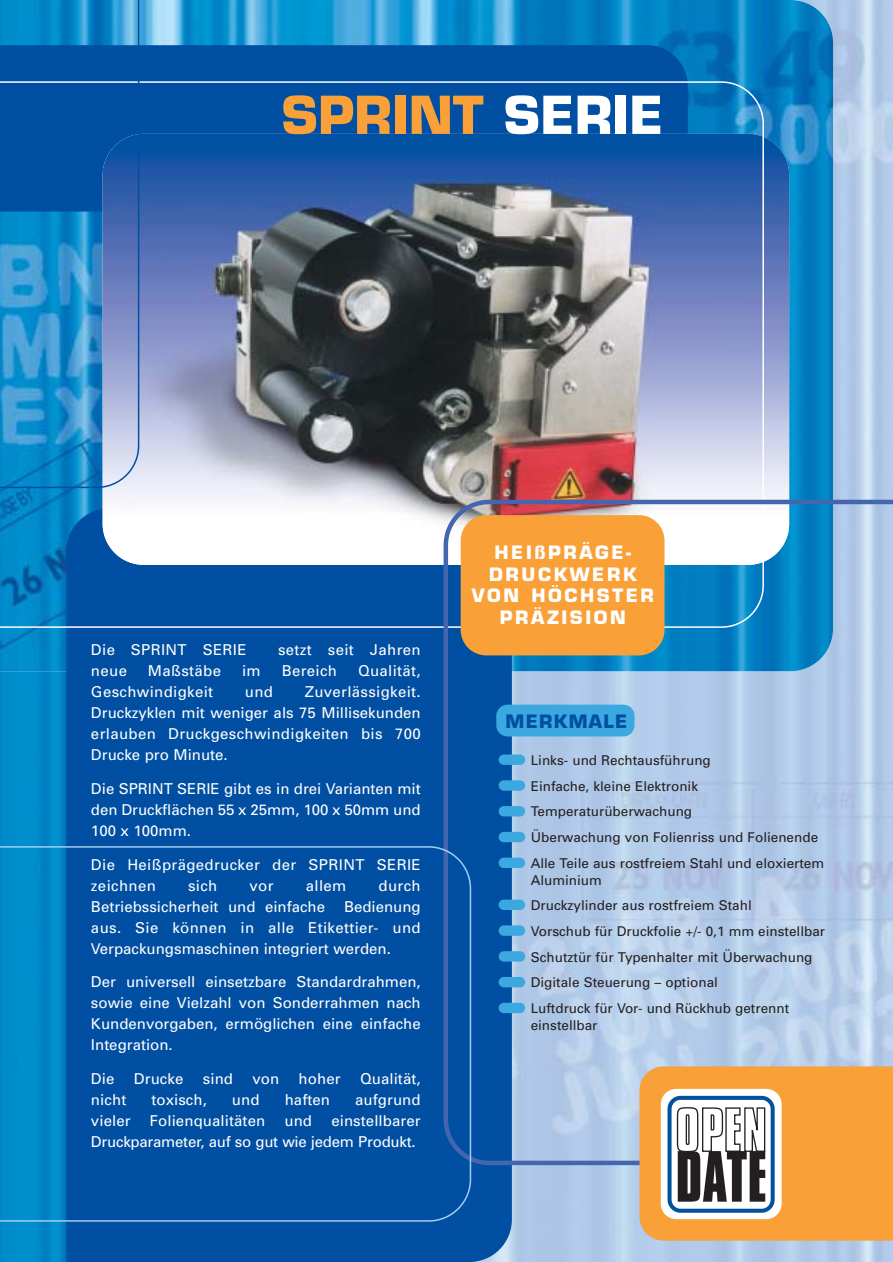
<style>
.page{position:relative;width:893px;height:1262px;background:#fff}
.page>*{position:absolute;margin:0;border:0;box-sizing:border-box;transform-origin:0 0}
.t1{font:700 51px "Eurostile";color:#f9a039}
.t2{font:700 18px/21.6px "Eurostile";letter-spacing:.145em;color:#fff;text-align:center}
.t3{font:700 18px "Eurostile";letter-spacing:.07em;color:#004fa3}
.t4{font:15px/21px "Univers";letter-spacing:.005em;color:#fff;text-align:justify}
.t5{font:15px/21px "Univers";letter-spacing:-.015em;color:#fff}
.t6{font:13.5px/25.5px "Univers";color:#231f1f}
.s1{color:#fff}
</style>
<div class="page">
<img style="left:512px;top:0;width:380px;height:1261px">
<img style="left:0;top:671px;width:64px;height:590px">
<img style="left:0;top:0;width:833px;height:671px">
<div style="left:64px;top:628px;width:448px;height:633px;background:#004fa3"></div>
<div style="left:139px;top:45px;width:548px;height:36px;background:#004fa3"></div>
<img style="left:103px;top:134px;width:686px;height:431px;border-radius:41px">
<img style="left:0;top:81px;width:764px;height:547px">
<svg style="left:443px;top:500px;width:449px;height:665px;background:#90b6dc"></svg>
<svg style="left:0;top:0;width:139px;height:488px;background:#277cbf"></svg>
<div style="left:460px;top:515px;width:204px;height:140px;background:#f9a039;border-radius:26px"></div>
<svg style="left:639px;top:1066px;width:253px;height:174px"></svg>
<div style="left:496px;top:704px;width:138px;height:32px;background:#3ba9e0;border-radius:11px"></div>
<div style="left:498px;top:1002px;width:27px;height:11px;background:#3ba9e0;border-radius:5px"></div>
<div style="left:498px;top:977px;width:27px;height:10px;background:#3ba9e0;border-radius:5px"></div>
<div style="left:498px;top:951px;width:27px;height:10px;background:#3ba9e0;border-radius:5px"></div>
<div style="left:498px;top:925px;width:27px;height:10px;background:#3ba9e0;border-radius:5px"></div>
<div style="left:498px;top:899px;width:27px;height:11px;background:#3ba9e0;border-radius:5px"></div>
<div style="left:498px;top:857px;width:27px;height:11px;background:#3ba9e0;border-radius:5px"></div>
<div style="left:498px;top:832px;width:27px;height:10px;background:#3ba9e0;border-radius:5px"></div>
<div style="left:498px;top:806px;width:27px;height:10px;background:#3ba9e0;border-radius:5px"></div>
<div style="left:498px;top:780px;width:27px;height:10px;background:#3ba9e0;border-radius:5px"></div>
<div style="left:498px;top:754px;width:27px;height:11px;background:#3ba9e0;border-radius:5px"></div>
<svg style="left:0;top:846px;width:471px;height:375px;background:#0158a9"></svg>
<h1 class="t1" style="left:281px;top:96px;width:384px">SPRINT <span class="s1">SERIE</span></h1>
<p class="t4" style="left:91px;top:640px;width:157px">Die SPRINT SERIE</p>
<p class="t4" style="left:278px;top:640px;width:144px">setzt seit Jahren</p>
<p class="t4" style="left:91px;top:661px;width:38px">neue</p>
<p class="t4" style="left:148px;top:661px;width:75px">Maßstäbe</p>
<p class="t4" style="left:242px;top:661px;width:20px">im</p>
<p class="t4" style="left:282px;top:661px;width:57px">Bereich</p>
<p class="t4" style="left:358px;top:661px;width:64px">Qualität,</p>
<p class="t4" style="left:91px;top:682px;width:124px">Geschwindigkeit</p>
<p class="t4" style="left:245px;top:682px;width:30px">und</p>
<p class="t4" style="left:91px;top:682px;width:331px;text-indent:214px">Zuverlässigkeit.<br>Druckzyklen mit weniger als 75 Millisekunden erlauben Druckgeschwindigkeiten bis 700<br>Drucke pro Minute.</p>
<p class="t4" style="left:91px;top:779px;width:331px">Die SPRINT SERIE gibt es in drei Varianten mit den Druckflächen 55 x 25mm, 100 x 50mm und 100 x 100mm.</p>
<p class="t4" style="left:91px;top:855px;width:331px">Die Heißprägedrucker der SPRINT SERIE zeichnen</p>
<p class="t4" style="left:188px;top:876px;width:31px">sich</p>
<p class="t4" style="left:249px;top:876px;width:26px">vor</p>
<p class="t4" style="left:306px;top:876px;width:42px">allem</p>
<p class="t4" style="left:378px;top:876px;width:44px">durch</p>
<p class="t4" style="left:91px;top:897px;width:235px">Betriebssicherheit und einfache</p>
<p class="t4" style="left:91px;top:897px;width:331px;text-indent:253px">Bedienung aus. Sie können in alle Etikettier- und Verpackungsmaschinen integriert werden.</p>
<p class="t4" style="left:91px;top:973px;width:331px">Der universell einsetzbare Standardrahmen, sowie eine Vielzahl von Sonderrahmen nach Kundenvorgaben, ermöglichen eine einfache Integration.</p>
<p class="t4" style="left:91px;top:1069px;width:25px">Die</p>
<p class="t4" style="left:134px;top:1069px;width:51px">Drucke</p>
<p class="t4" style="left:203px;top:1069px;width:32px">sind</p>
<p class="t4" style="left:252px;top:1069px;width:28px">von</p>
<p class="t4" style="left:298px;top:1069px;width:43px">hoher</p>
<p class="t4" style="left:360px;top:1069px;width:62px">Qualität,</p>
<p class="t4" style="left:91px;top:1090px;width:37px">nicht</p>
<p class="t4" style="left:151px;top:1090px;width:57px">toxisch,</p>
<p class="t4" style="left:232px;top:1090px;width:29px">und</p>
<p class="t4" style="left:285px;top:1090px;width:47px">haften</p>
<p class="t4" style="left:355px;top:1090px;width:67px">aufgrund</p>
<p class="t4" style="left:91px;top:1111px;width:41px">vieler</p>
<p class="t4" style="left:150px;top:1111px;width:117px">Folienqualitäten</p>
<p class="t4" style="left:284px;top:1111px;width:29px">und</p>
<p class="t5" style="left:91px;top:1111px;width:331px;text-indent:240px">einstellbarer<br>Druckparameter, auf so gut wie jedem Produkt.</p>
<p class="t2" style="left:471px;top:543px;width:184px">HEIßPRÄGE-<br>DRUCKWERK<br>VON HÖCHSTER<br>PRÄZISION</p>
<p class="t3" style="left:505px;top:714px;width:123px">MERKMALE</p>
<p class="t6" style="left:530px;top:748px;width:295px">Links- und Rechtausführung<br>Einfache, kleine Elektronik Temperaturüberwachung<br>Überwachung von Folienriss und Folienende Alle Teile aus rostfreiem Stahl und eloxiertem</p>
<p class="t6" style="left:530px;top:869px;width:296px">Aluminium<br>Druckzylinder aus rostfreiem Stahl<br>Vorschub für Druckfolie +/- 0,1 mm einstellbar Schutztür für Typenhalter mit Überwachung Digitale Steuerung – optional<br>Luftdruck für Vor- und Rückhub getrennt</p>
<p class="t6" style="left:530px;top:1014px;width:68px">einstellbar</p>
</div>
